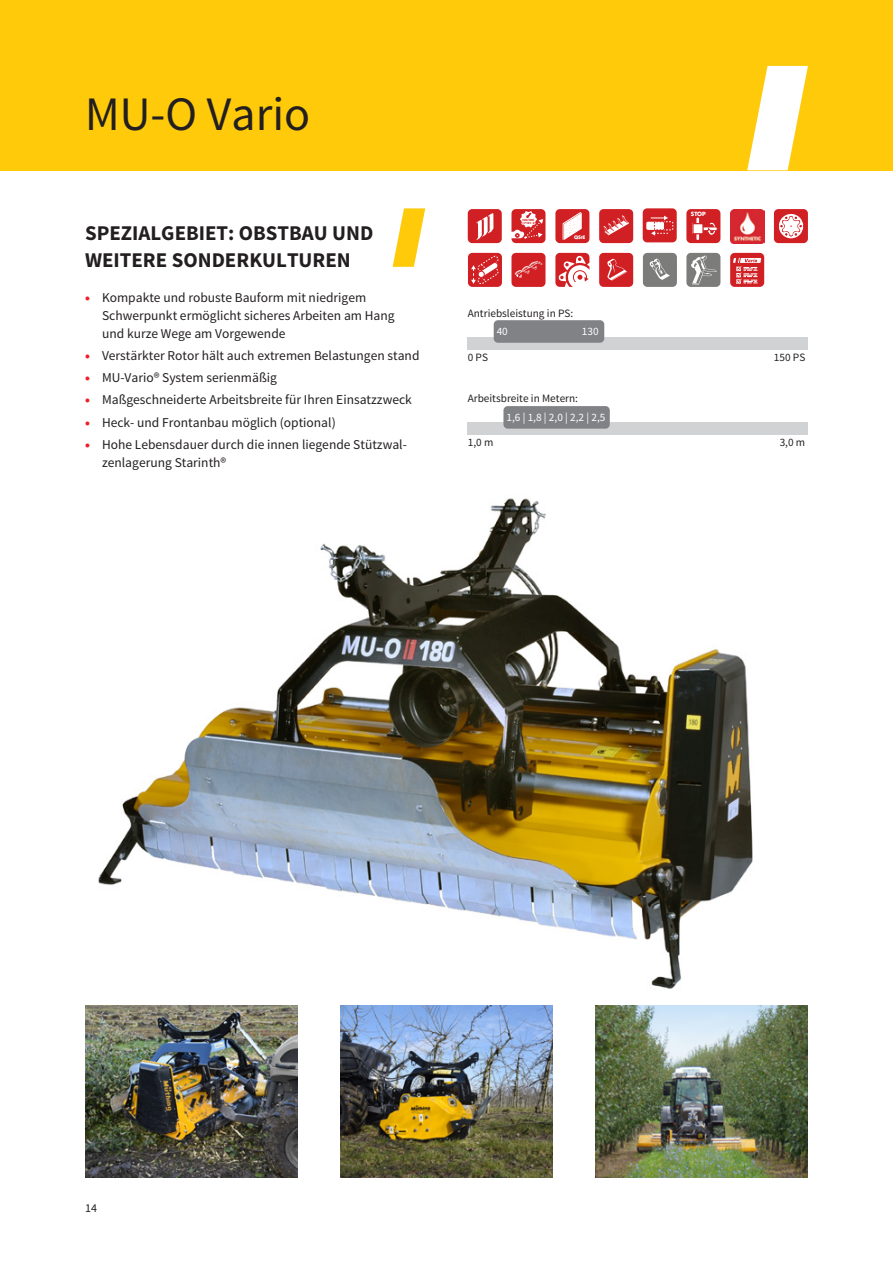
<style>
.page{position:relative;width:893px;height:1263px;background:#fff}
.page>*{position:absolute;margin:0;border:0;box-sizing:border-box;transform-origin:0 0}
.Headline_32{font:48px "Source Sans Pro";color:#231f20}
.Subheadline_14{font:700 21px/27px "Source Sans Pro";color:#231f20}
.t1{font:13.5px/18px "Source Sans Pro";color:#231f20}
.t2{font:12px "Source Sans Pro";color:#231f20}
.Bildunterschrift{font:11.25px "Source Sans Pro";color:#231f20}
.Regler{font:11.25px "Source Sans Pro";color:#fff}
.t3{font:700 5.7px "Futura Com";color:#fff}
.t4{font:700 4.65px "Futura Com";color:#fff}
.t5{font:700 2.7px/2.8px "Futura Com";color:#d12024}
.s1{font-weight:900;color:#ee1d23}
</style>
<div class="page">
<img style="left:85px;top:498px;width:723px;height:508px">
<div style="left:0;top:0;width:893px;height:170px;background:#feca0a"></div>
<svg style="left:747px;top:66px;width:61px;height:104px"></svg>
<img style="left:85px;top:1006px;width:213px;height:172px">
<img style="left:595px;top:1006px;width:213px;height:172px">
<img style="left:340px;top:1006px;width:213px;height:172px">
<div style="left:468px;top:209px;width:34px;height:34px;background:#d12024;border-radius:4px"></div>
<svg style="left:476px;top:213px;width:17px;height:27px"></svg>
<svg style="left:555px;top:253px;width:34px;height:34px"></svg>
<div style="left:599px;top:253px;width:34px;height:34px;background:#d12024;border-radius:4px"></div>
<svg style="left:607px;top:259px;width:20px;height:21px"></svg>
<div style="left:555px;top:209px;width:34px;height:34px;background:#d12024;border-radius:4px"></div>
<svg style="left:563px;top:212px;width:19px;height:28px"></svg>
<div style="left:730px;top:253px;width:34px;height:34px;background:#d12024;border-radius:4px"></div>
<svg style="left:733px;top:257px;width:28px;height:27px"></svg>
<div style="left:599px;top:209px;width:34px;height:34px;background:#d12024;border-radius:4px"></div>
<svg style="left:603px;top:215px;width:26px;height:20px"></svg>
<div style="left:686px;top:209px;width:34px;height:34px;background:#d12024;border-radius:4px"></div>
<svg style="left:696px;top:234px;width:3px;height:6px"></svg>
<hr style="left:699px;top:227px;width:19px;height:4px;background:#d53538;border-radius:2px">
<hr style="left:700px;top:227px;width:17px;height:3px;background:#d12024">
<svg style="left:696px;top:218px;width:3px;height:5px"></svg>
<div style="left:693px;top:224px;width:10px;height:10px;background:#fff"></div>
<div style="left:692px;top:223px;width:12px;height:11px;border:1px solid #d12024"></div>
<svg style="left:706px;top:223px;width:9px;height:12px"></svg>
<div style="left:643px;top:253px;width:34px;height:34px;background:#7c7c7b;border-radius:4px"></div>
<svg style="left:650px;top:259px;width:20px;height:21px"></svg>
<div style="left:774px;top:209px;width:34px;height:34px;background:#d12024;border-radius:4px"></div>
<svg style="left:779px;top:214px;width:24px;height:24px"></svg>
<div style="left:468px;top:253px;width:34px;height:34px;background:#d12024;border-radius:4px"></div>
<svg style="left:471px;top:255px;width:28px;height:29px"></svg>
<div style="left:511px;top:253px;width:34px;height:34px;background:#d12024;border-radius:4px"></div>
<svg style="left:515px;top:261px;width:27px;height:17px"></svg>
<div style="left:643px;top:208px;width:34px;height:34px;background:#d12024;border-radius:4px"></div>
<div style="left:646px;top:222px;width:18px;height:8px;background:#fff;border-radius:2px"></div>
<svg style="left:651px;top:216px;width:23px;height:20px"></svg>
<div style="left:686px;top:253px;width:34px;height:34px;background:#7c7c7b;border-radius:4px"></div>
<svg style="left:691px;top:256px;width:26px;height:29px"></svg>
<img style="left:730px;top:209px;width:34px;height:34px">
<svg style="left:393px;top:208px;width:32px;height:59px"></svg>
<div style="left:468px;top:338px;width:340px;height:12px;background:#d1d2d4"></div>
<div style="left:468px;top:423px;width:340px;height:12px;background:#d1d2d4"></div>
<div style="left:494px;top:320px;width:110px;height:23px;background:#808285;border-radius:4px"></div>
<div style="left:503px;top:406px;width:107px;height:23px;background:#808285;border-radius:4px"></div>
<svg style="left:511px;top:209px;width:34px;height:34px"></svg>
<p class="Headline_32" style="left:85px;top:84px;width:227px">MU-O Vario</p>
<p class="Subheadline_14" style="left:85px;top:220px;width:290px">SPEZIALGEBIET: OBSTBAU UND<br>WEITERE SONDERKULTUREN</p>
<p class="t1" style="left:102px;top:288px;width:294px;text-indent:-17px"><span class="s1">•</span> Kompakte und robuste Bauform mit niedrigem<br>Schwerpunkt ermöglicht sicheres Arbeiten am Hang und kurze Wege am Vorgewende</p>
<p class="t1" style="left:85px;top:347px;width:336px"><span class="s1">•</span> Verstärkter Rotor hält auch extremen Belastungen stand</p>
<p class="t1" style="left:85px;top:369px;width:193px"><span class="s1">•</span> MU-Vario® System serienmäßig</p>
<p class="t1" style="left:85px;top:391px;width:328px"><span class="s1">•</span> Maßgeschneiderte Arbeitsbreite für Ihren Einsatzzweck</p>
<p class="t1" style="left:85px;top:413px;width:252px"><span class="s1">•</span> Heck- und Frontanbau möglich (optional)</p>
<p class="t1" style="left:102px;top:436px;width:306px;text-indent:-17px"><span class="s1">•</span> Hohe Lebensdauer durch die innen liegende Stützwal&shy;zenlagerung Starinth®</p>
<p class="t5" style="left:522px;top:218px;width:14px">ISO/WD<br>17101-2</p>
<p class="t4" style="left:574px;top:234px;width:13px">QStE</p>
<p class="Bildunterschrift" style="left:468px;top:306px;width:107px">Antriebsleistung in PS:</p>
<p class="Regler" style="left:497px;top:325px;width:13px">40</p>
<p class="Regler" style="left:582px;top:325px;width:18px">130</p>
<p class="t3" style="left:691px;top:210px;width:16px">STOP</p>
<p class="Bildunterschrift" style="left:468px;top:350px;width:22px">0 PS</p>
<p class="Bildunterschrift" style="left:774px;top:350px;width:33px">150 PS</p>
<p class="Bildunterschrift" style="left:468px;top:391px;width:112px">Arbeitsbreite in Metern:</p>
<p class="Regler" style="left:506px;top:411px;width:100px">1,6 | 1,8 | 2,0 | 2,2 | 2,5</p>
<p class="Bildunterschrift" style="left:468px;top:435px;width:27px">1,0 m</p>
<p class="Bildunterschrift" style="left:780px;top:435px;width:27px">3,0 m</p>
<p class="t2" style="left:85px;top:1201px;width:13px">14</p>
</div>
